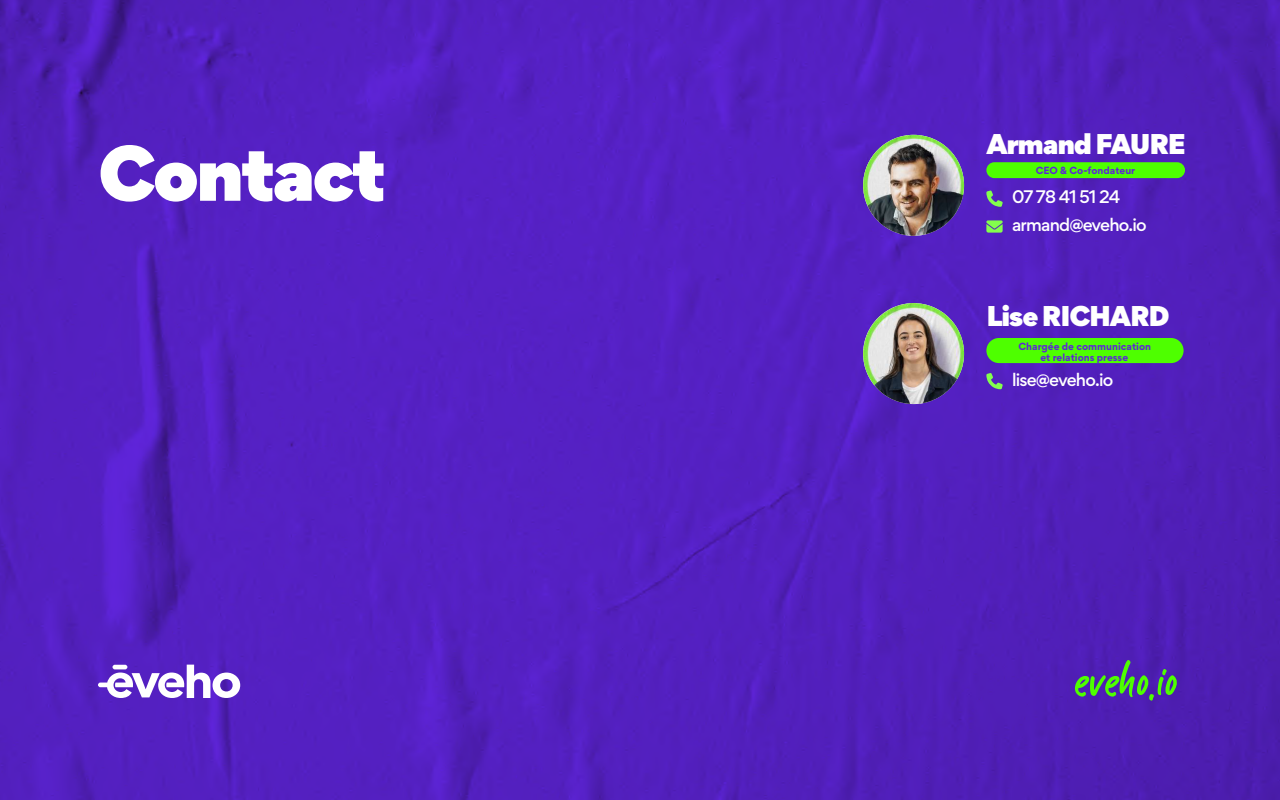
<style>
.page{position:relative;width:1280px;height:800px;background:#fff}
.page>*{position:absolute;margin:0;border:0;box-sizing:border-box;transform-origin:0 0}
.t1{font:70px "Kabut Hitam";color:#4eff00}
.t2{font:900 70px "Gordita";letter-spacing:-.05em;color:#fff}
.t3{font:900 25.5px "Gordita";letter-spacing:-.05em;color:#fff}
.t4{font:500 16.2px/27.8px "Gordita";letter-spacing:-.05em;color:#fff}
.t5{font:700 9.3px/11.1px "Gordita";color:#5e24d8;text-align:center}
</style>
<div class="page">
<img style="left:0;top:0;width:1280px;height:800px">
<svg style="left:98px;top:665px;width:142px;height:33px"></svg>
<div style="left:986px;top:338px;width:198px;height:25px;background:#4eff00;border-radius:13px"></div>
<svg style="left:986px;top:373px;width:17px;height:16px"></svg>
<div style="left:851px;top:292px;width:135px;height:134px;background:#5926db;opacity:.15"></div>
<img style="left:863px;top:303px;width:101px;height:101px;border-radius:50px">
<div style="left:986px;top:162px;width:199px;height:16px;background:#4eff00;border-radius:8px"></div>
<svg style="left:986px;top:220px;width:17px;height:13px"></svg>
<svg style="left:986px;top:191px;width:17px;height:16px"></svg>
<div style="left:851px;top:123px;width:135px;height:135px;background:#5420c2"></div>
<img style="left:863px;top:135px;width:101px;height:101px;border-radius:50px">
<h1 class="t2" style="left:98px;top:114px;width:290px">Contact</h1>
<h2 class="t3" style="left:986px;top:122px;width:201px">Armand FAURE</h2>
<h3 class="t4" style="left:1012px;top:183px;width:136px">07 78 41 51 24 armand@eveho.io</h3>
<p class="t5" style="left:1036px;top:164px;width:101px">CEO &amp; Co-fondateur</p>
<h2 class="t3" style="left:986px;top:294px;width:185px">Lise RICHARD</h2>
<p class="t5" style="left:1019px;top:340px;width:134px">Chargée de communication et relations presse</p>
<h3 class="t4" style="left:1012px;top:366px;width:103px">lise@eveho.io</h3>
<h1 class="t1" style="left:1075px;top:647px;width:104px">eveho.io</h1>
</div>
